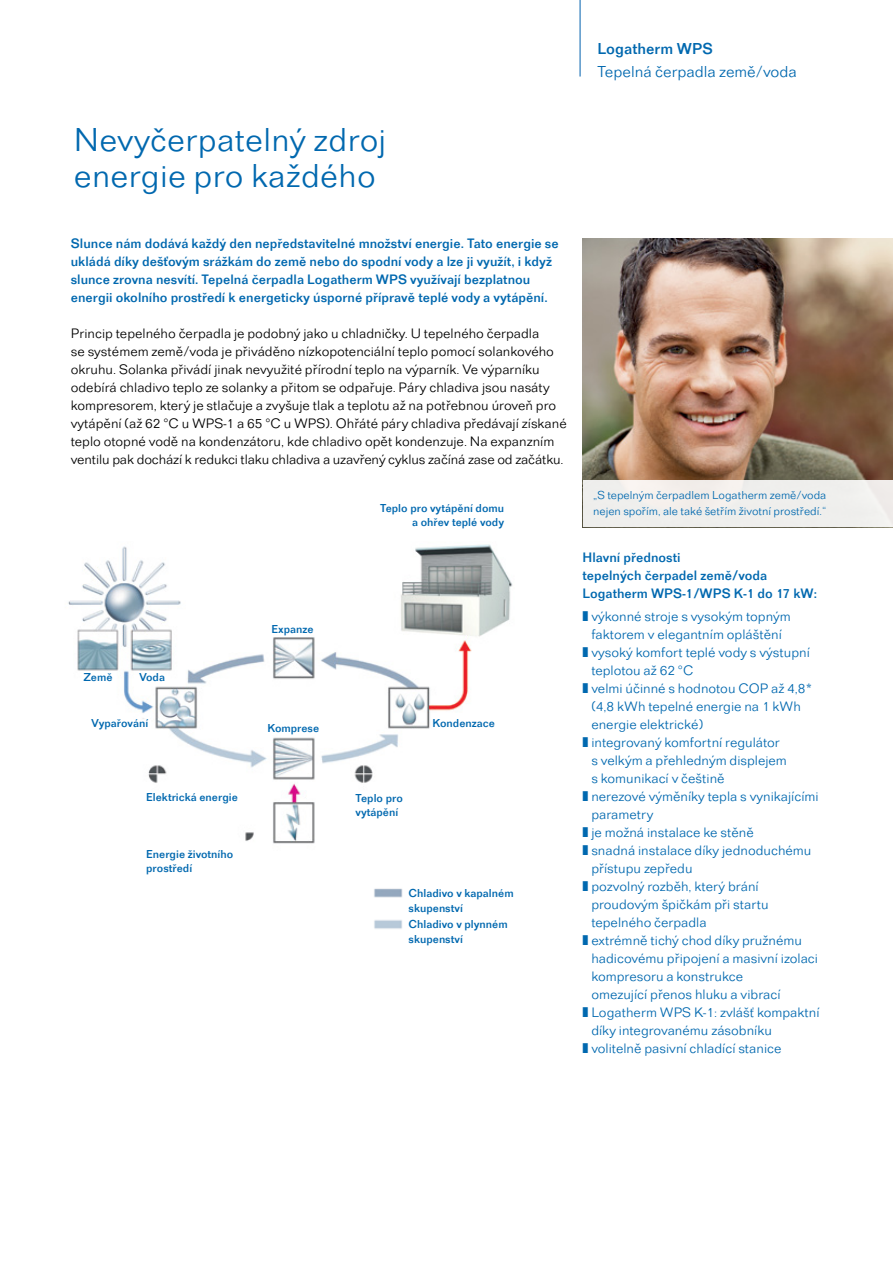
<style>
.page{position:relative;width:893px;height:1263px;background:#fff}
.page>*{position:absolute;margin:0;border:0;box-sizing:border-box;transform-origin:0 0}
.t1{font:300 34.5px/36px "Folio TOT";letter-spacing:.01em;color:#0068af}
.t2{font:300 16.5px "Folio TOT";color:#0068af}
.t3{font:500 16.5px "Folio TOT";color:#0068af}
.t4{font:300 14.25px/18px "Folio TOT";color:#0068af}
.t5{font:300 14.25px/18px "Folio TOT";color:#000}
.t6{font:500 14.25px/18px "Folio TOT";color:#0068af}
.t7{font:500 12px/14.4px "Folio TOT";color:#0068af}
.t8{font:300 12px/16.5px "Folio TOT";color:#0068af}
</style>
<div class="page">
<hr style="left:580px;top:0;width:1px;height:77px;background:#0061af">
<img style="left:68px;top:544px;width:445px;height:300px">
<div style="left:441px;top:743px;width:48px;height:82px;background:#fff"></div>
<img style="left:374px;top:888px;width:29px;height:41px">
<img style="left:583px;top:238px;width:310px;height:242px">
<div style="left:583px;top:480px;width:310px;height:47px;background:#efeeec"></div>
<p class="t3" style="left:597px;top:39px;width:117px">Logatherm WPS</p>
<p class="t2" style="left:597px;top:62px;width:201px">Tepelná čerpadla země/voda</p>
<h1 class="t1" style="left:74px;top:121px;width:314px">Nevyčerpatelný zdroj energie pro každého</h1>
<p class="t6" style="left:71px;top:234px;width:489px">Slunce nám dodává každý den nepředstavitelné množství energie. Tato energie se ukládá díky dešťovým srážkám do země nebo do spodní vody a lze ji využít, i když slunce zrovna nesvítí. Tepelná čerpadla Logatherm WPS využívají bezplatnou energii okolního prostředí k energeticky úsporné přípravě teplé vody a vytápění.</p>
<p class="t5" style="left:71px;top:324px;width:497px">Princip tepelného čerpadla je podobný jako u chladničky. U tepelného čerpadla<br>se systémem země/voda je přiváděno nízkopotenciální teplo pomocí solankového okruhu. Solanka přivádí jinak nevyužité přírodní teplo na výparník. Ve výparníku odebírá chladivo teplo ze solanky a přitom se odpařuje. Páry chladiva jsou nasáty kompresorem, který je stlačuje a zvyšuje tlak a teplotu až na potřebnou úroveň pro vytápění (až 62 °C u WPS-1 a 65 °C u WPS). Ohřáté páry chladiva předávají získané teplo otopné vodě na kondenzátoru, kde chladivo opět kondenzuje. Na expanzním ventilu pak dochází k redukci tlaku chladiva a uzavřený cyklus začíná zase od začátku.</p>
<p class="t7" style="left:83px;top:669px;width:31px">Země</p>
<p class="t7" style="left:139px;top:669px;width:27px">Voda</p>
<p class="t7" style="left:271px;top:621px;width:44px">Expanze</p>
<p class="t7" style="left:380px;top:501px;width:125px;text-align:right">Teplo pro vytápění domu a ohřev teplé vody</p>
<p class="t7" style="left:91px;top:716px;width:58px">Vypařování</p>
<p class="t7" style="left:433px;top:716px;width:64px">Kondenzace</p>
<p class="t7" style="left:267px;top:721px;width:53px">Komprese</p>
<p class="t7" style="left:146px;top:790px;width:93px">Elektrická energie</p>
<p class="t7" style="left:146px;top:846px;width:89px">Energie životního prostředí</p>
<p class="t7" style="left:356px;top:791px;width:49px">Teplo pro vytápění</p>
<p class="t7" style="left:409px;top:886px;width:107px">Chladivo v kapalném skupenství</p>
<p class="t7" style="left:409px;top:917px;width:101px">Chladivo v plynném skupenství</p>
<p class="t8" style="left:593px;top:486px;width:235px">„S tepelným čerpadlem Logatherm země/voda nejen spořím, ale také šetřím životní prostředí.“</p>
<p class="t6" style="left:583px;top:549px;width:236px">Hlavní přednosti<br>tepelných čerpadel země/voda<br>Logatherm WPS-1/WPS K-1 do 17 kW:</p>
<p class="t4" style="left:591px;top:607px;width:230px">výkonné stroje s vysokým topným faktorem v elegantním opláštění vysoký komfort teplé vody s výstupní teplotou až 62 °C<br>velmi účinné s hodnotou COP až 4,8* (4,8 kWh tepelné energie na 1 kWh energie elektrické)<br>integrovaný komfortní regulátor<br>s velkým a přehledným displejem<br>s komunikací v češtině<br>nerezové výměníky tepla s vynikajícími parametry<br>je možná instalace ke stěně<br>snadná instalace díky jednoduchému přístupu zepředu<br>pozvolný rozběh, který brání proudovým špičkám při startu tepelného čerpadla<br>extrémně tichý chod díky pružnému hadicovému připojení a masivní izolaci kompresoru a konstrukce<br>omezující přenos hluku a vibrací<br>Logatherm WPS K-1: zvlášť kompaktní díky integrovanému zásobníku volitelně pasivní chladící stanice</p>
</div>
